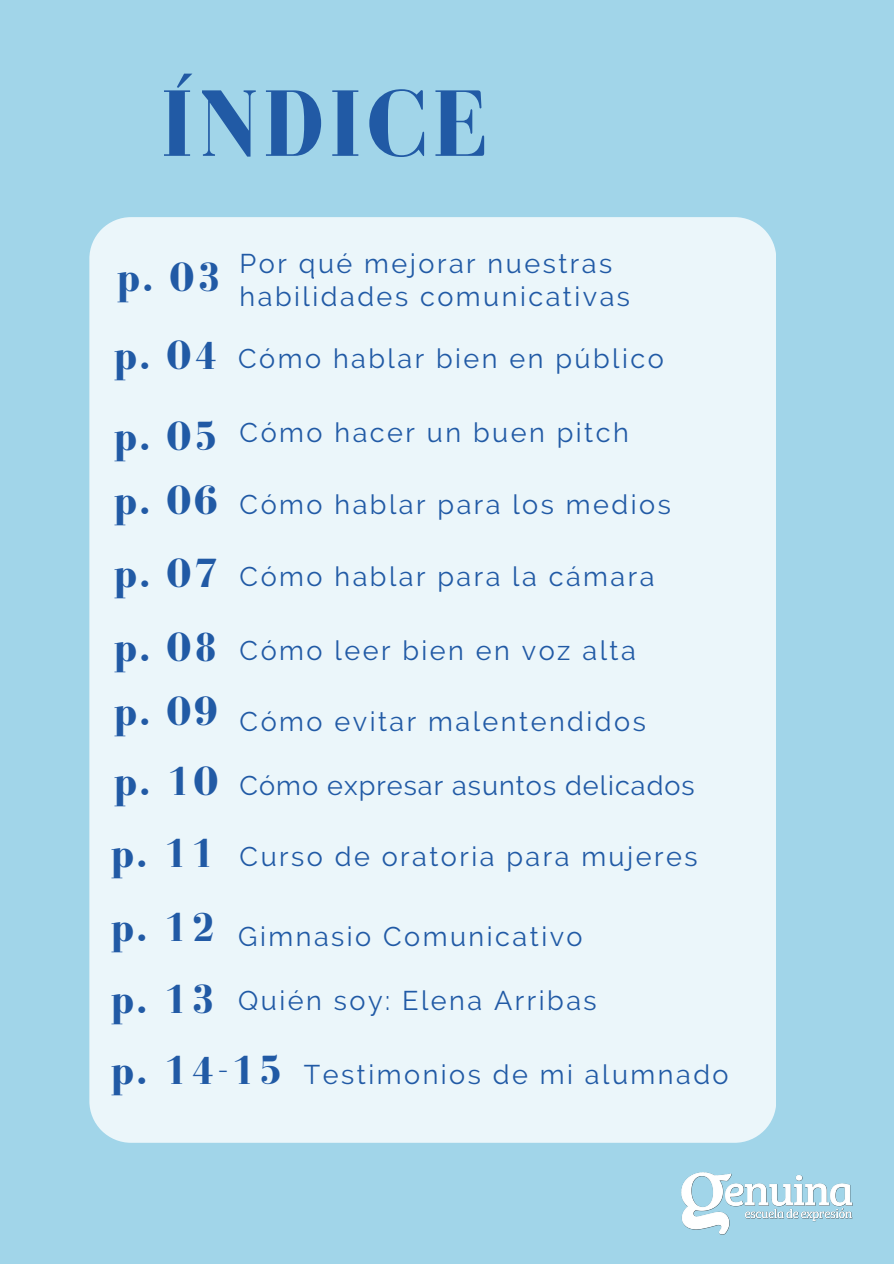
<style>
.page{position:relative;width:894px;height:1264px;background:#fff}
.page>*{position:absolute;margin:0;border:0;box-sizing:border-box;transform-origin:0 0}
.t1{font:700 96.9px "Bodoni FLF";letter-spacing:.05em;color:#215aa5}
.t2{font:700 42px "Bodoni FLF";letter-spacing:.05em;color:#215aa5}
.t3{font:27px "Raleway";letter-spacing:.09em;color:#215aa5}
.t4{font:27px "Raleway";letter-spacing:.04em;color:#215aa5}
</style>
<div class="page">
<div style="left:0;top:0;width:893px;height:1263px;background:#a1d5e9"></div>
<div style="left:89px;top:217px;width:687px;height:925px;background:#ebf6fa"></div>
<img style="left:681px;top:1172px;width:171px;height:61px">
<h1 class="t1" style="left:160px;top:71px;width:329px">ÍNDICE</h1>
<h2 class="t2" style="left:117px;top:254px;width:106px">p. 03</h2>
<h2 class="t2" style="left:113px;top:333px;width:106px">p. 04</h2>
<p class="t2" style="left:113px;top:413px;width:106px">p. 05</p>
<h2 class="t2" style="left:113px;top:477px;width:106px">p. 06</h2>
<p class="t2" style="left:113px;top:550px;width:106px">p. 07</p>
<p class="t2" style="left:113px;top:624px;width:106px">p. 08</p>
<p class="t2" style="left:113px;top:688px;width:106px">p. 09</p>
<p class="t2" style="left:113px;top:758px;width:106px">p. 10</p>
<p class="t2" style="left:110px;top:829px;width:106px">p. 11</p>
<p class="t2" style="left:110px;top:904px;width:106px">p. 12</p>
<p class="t2" style="left:110px;top:975px;width:106px">p. 13</p>
<h2 class="t3" style="left:239px;top:247px;width:374px">Por qué mejorar nuestras</h2>
<h2 class="t3" style="left:239px;top:281px;width:392px">habilidades comunicativas</h2>
<h2 class="t3" style="left:238px;top:343px;width:427px">Cómo hablar bien en público</h2>
<p class="t3" style="left:239px;top:416px;width:390px">Cómo hacer un buen pitch</p>
<h2 class="t3" style="left:239px;top:488px;width:432px">Cómo hablar para los medios</h2>
<h2 class="t3" style="left:239px;top:561px;width:416px">Cómo hablar para la cámara</h2>
<p class="t3" style="left:239px;top:634px;width:397px">Cómo leer bien en voz alta</p>
<h2 class="t3" style="left:239px;top:705px;width:407px">Cómo evitar malentendidos</h2>
<p class="t4" style="left:239px;top:769px;width:456px">Cómo expresar asuntos delicados</p>
<p class="t3" style="left:239px;top:841px;width:459px">Curso de oratoria para mujeres</p>
<h2 class="t3" style="left:238px;top:920px;width:346px">Gimnasio Comunicativo</h2>
<h2 class="t3" style="left:238px;top:985px;width:360px">Quién soy: Elena Arribas</h2>
<p class="t2" style="left:110px;top:1046px;width:174px">p. 14-15</p>
<h2 class="t3" style="left:304px;top:1058px;width:426px">Testimonios de mi alumnado</h2>
</div>
